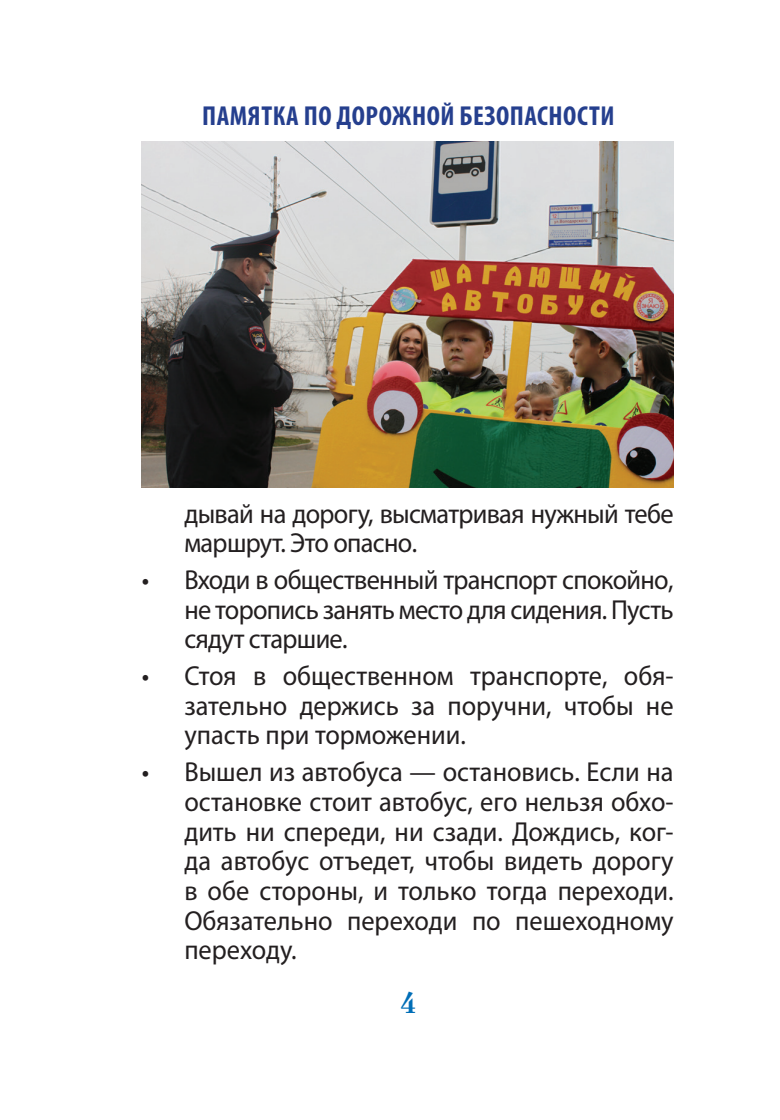
<style>
.page{position:relative;width:780px;height:1120px;background:#fff}
.page>*{position:absolute;margin:0;border:0;box-sizing:border-box;transform-origin:0 0}
.t1{font:700 30px "Petersburg C";color:#006eb7}
.t2{font:27.5px/29.8px "Myriad Pro";letter-spacing:-.015em;color:#231f20;text-align:justify;scale:.96 1}
.t3{font:700 condensed 27.5px "Myriad Pro";letter-spacing:.02em;color:#253f8e}
</style>
<div class="page">
<img style="left:142px;top:142px;width:531px;height:346px">
<p class="t3" style="left:202px;top:99px;width:414px">ПАМЯТКА ПО ДОРОЖНОЙ БЕЗОПАСНОСТИ</p>
<p class="t2" style="left:184px;top:498px;width:511px">дывай на дорогу, высматривая нужный тебе маршрут. Это опасно.</p>
<p class="t2" style="left:184px;top:564px;width:511px;text-indent:-43px">• Входи в общественный транспорт спокойно, не торопись занять место для сидения. Пусть сядут старшие.</p>
<p class="t2" style="left:184px;top:660px;width:511px;text-indent:-43px">• Стоя в общественном транспорте, обя&shy;зательно держись за поручни, чтобы не упасть при торможении.</p>
<p class="t2" style="left:184px;top:757px;width:511px;text-indent:-43px">• Вышел из автобуса — остановись. Если на остановке стоит автобус, его нельзя обхо&shy;дить ни спереди, ни сзади. Дождись, ког&shy;да автобус отъедет, чтобы видеть дорогу в обе стороны, и только тогда переходи.<br>Обязательно переходи по пешеходному переходу.</p>
<p class="t1" style="left:400px;top:983px;width:17px">4</p>
</div>
